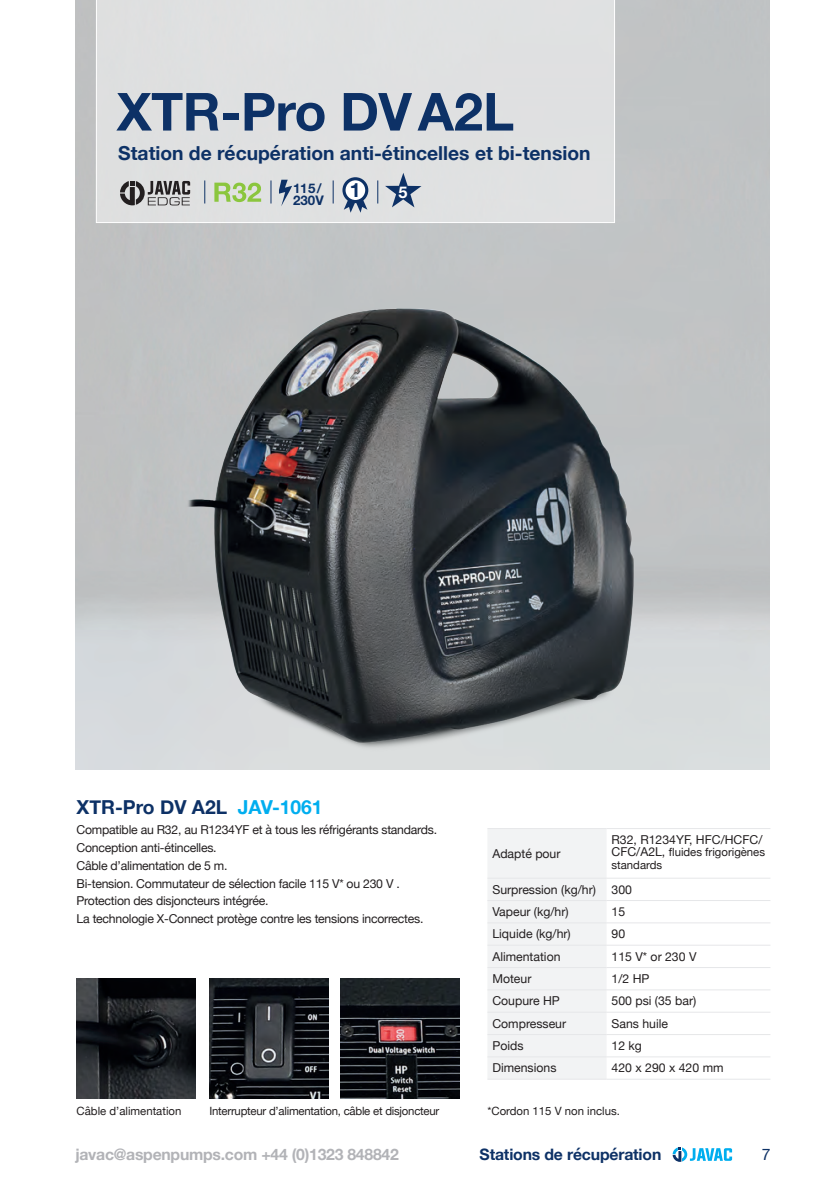
<style>
.page{position:relative;width:821px;height:1194px;background:#fff}
.page>*{position:absolute;margin:0;border:0;box-sizing:border-box;transform-origin:0 0}
.t1{font:700 52.5px "Helvetica Neue";letter-spacing:-.01em;color:#0d3166}
.t2{font:700 19.78px "Helvetica Neue";color:#0d3166}
.t3{font:700 19.25px "Helvetica Neue";color:#0d3166}
.t4{font:700 16.1px "Helvetica Neue";color:#fff}
.t5{font:700 15.75px "Helvetica Neue";letter-spacing:-.015em;color:#b2b3b7}
.t6{font:700 15.75px "Helvetica Neue";letter-spacing:-.01em;color:#0d3166}
.t7{font:15.75px "Helvetica Neue";color:#0d3166}
.t8{font:700 13.3px "Helvetica Neue";color:#0d3166}
.tech_sheet_body_copy{font:12.25px "Helvetica Neue";letter-spacing:-.02em;color:#231f20}
.tech_sheet_body_copy-2{font:12.25px "Helvetica Neue";color:#231f20}
.t9{font:11.38px/13.3px "Helvetica Neue";color:#231f20}
.t10{font:11.38px "Helvetica Neue";letter-spacing:-.02em;color:#231f20}
.s1{color:#00aeef}
.s2{font-size:12.25px}
</style>
<div class="page">
<svg style="left:672px;top:1147px;width:59px;height:14px"></svg>
<img style="left:77px;top:978px;width:119px;height:120px">
<img style="left:209px;top:978px;width:119px;height:120px">
<img style="left:340px;top:978px;width:119px;height:120px">
<div style="left:95px;top:0;width:519px;height:223px;background:#dfe0e1"></div>
<svg style="left:270px;top:180px;width:1px;height:23px"></svg>
<svg style="left:377px;top:180px;width:1px;height:23px"></svg>
<svg style="left:332px;top:180px;width:1px;height:23px"></svg>
<svg style="left:204px;top:180px;width:1px;height:23px"></svg>
<svg style="left:120px;top:181px;width:70px;height:24px;background:#898888"></svg>
<svg style="left:214px;top:183px;width:47px;height:19px"></svg>
<svg style="left:343px;top:196px;width:24px;height:17px"></svg>
<div style="left:344px;top:179px;width:22px;height:22px;background:#fff;border-radius:50%"></div>
<div style="left:342px;top:177px;width:26px;height:26px;border:3px solid #0d3166;border-radius:50%"></div>
<svg style="left:279px;top:180px;width:13px;height:26px"></svg>
<svg style="left:385px;top:173px;width:36px;height:34px"></svg>
<div style="left:487px;top:829px;width:119px;height:249px;background:#f2f3f4"></div>
<hr style="left:606px;top:900px;width:164px;height:1px;background:#e6e7e9">
<hr style="left:606px;top:922px;width:164px;height:1px;background:#e6e7e9">
<hr style="left:487px;top:828px;width:119px;height:1px;background:#e6e7e9">
<hr style="left:606px;top:828px;width:164px;height:1px;background:#e6e7e9">
<hr style="left:487px;top:877px;width:119px;height:1px;background:#e6e7e9">
<hr style="left:606px;top:877px;width:164px;height:1px;background:#e6e7e9">
<hr style="left:487px;top:900px;width:119px;height:1px;background:#e6e7e9">
<hr style="left:487px;top:922px;width:119px;height:1px;background:#e6e7e9">
<hr style="left:487px;top:944px;width:119px;height:1px;background:#e6e7e9">
<hr style="left:487px;top:967px;width:119px;height:1px;background:#e6e7e9">
<hr style="left:487px;top:989px;width:119px;height:1px;background:#e6e7e9">
<hr style="left:487px;top:1011px;width:119px;height:1px;background:#e6e7e9">
<hr style="left:487px;top:1034px;width:119px;height:1px;background:#e6e7e9">
<hr style="left:487px;top:1056px;width:119px;height:1px;background:#e6e7e9">
<hr style="left:487px;top:1078px;width:119px;height:1px;background:#e6e7e9">
<hr style="left:606px;top:944px;width:164px;height:1px;background:#e6e7e9">
<hr style="left:606px;top:967px;width:164px;height:1px;background:#e6e7e9">
<hr style="left:606px;top:989px;width:164px;height:1px;background:#e6e7e9">
<hr style="left:606px;top:1011px;width:164px;height:1px;background:#e6e7e9">
<hr style="left:606px;top:1034px;width:164px;height:1px;background:#e6e7e9">
<hr style="left:606px;top:1056px;width:164px;height:1px;background:#e6e7e9">
<hr style="left:606px;top:1078px;width:164px;height:1px;background:#e6e7e9">
<img style="left:182px;top:295px;width:471px;height:470px">
<p class="t1" style="left:117px;top:71px;width:399px">XTR-Pro DV A2L</p>
<p class="t3" style="left:118px;top:138px;width:473px">Station de récupération anti-étincelles et bi-tension</p>
<p class="t8" style="left:293px;top:178px;width:30px">115/</p>
<p class="t2" style="left:349px;top:174px;width:12px">1</p>
<p class="t8" style="left:293px;top:190px;width:32px">230V</p>
<p class="t4" style="left:398px;top:179px;width:10px">5</p>
<p class="t3" style="left:77px;top:791px;width:247px">XTR-Pro DV A2L <span class="s1">JAV-1061</span></p>
<p class="tech_sheet_body_copy" style="left:77px;top:821px;width:362px">Compatible au R32, au R1234YF et à tous les réfrigérants standards.</p>
<p class="tech_sheet_body_copy" style="left:77px;top:838px;width:141px">Conception anti-étincelles.</p>
<p class="tech_sheet_body_copy" style="left:77px;top:856px;width:152px">Câble d’alimentation de 5 m.</p>
<p class="tech_sheet_body_copy" style="left:77px;top:874px;width:324px">Bi-tension. Commutateur de sélection facile 115 V* ou 230 V .</p>
<p class="tech_sheet_body_copy" style="left:77px;top:892px;width:193px">Protection des disjoncteurs intégrée.</p>
<p class="tech_sheet_body_copy" style="left:77px;top:909px;width:348px">La technologie X-Connect protège contre les tensions incorrectes.</p>
<p class="t9" style="left:77px;top:1104px;width:106px">Câble d’alimentation</p>
<p class="t10" style="left:209px;top:1102px;width:231px">Interrupteur d’alimentation, câble et disjoncteur</p>
<p class="tech_sheet_body_copy-2" style="left:492px;top:844px;width:70px">Adapté pour</p>
<p class="tech_sheet_body_copy-2" style="left:611px;top:831px;width:152px">R32, R1234YF, HFC/HCFC/</p>
<p class="t9" style="left:611px;top:846px;width:155px"><span class="s2">CFC/A2L,</span> fluides frigorigènes standards</p>
<p class="tech_sheet_body_copy-2" style="left:492px;top:880px;width:105px">Surpression (kg/hr)</p>
<p class="tech_sheet_body_copy" style="left:611px;top:880px;width:22px">300</p>
<p class="tech_sheet_body_copy-2" style="left:492px;top:902px;width:78px">Vapeur (kg/hr)</p>
<p class="tech_sheet_body_copy" style="left:611px;top:902px;width:15px">15</p>
<p class="tech_sheet_body_copy-2" style="left:492px;top:925px;width:80px">Liquide (kg/hr)</p>
<p class="tech_sheet_body_copy" style="left:611px;top:925px;width:15px">90</p>
<p class="tech_sheet_body_copy-2" style="left:492px;top:947px;width:70px">Alimentation</p>
<p class="tech_sheet_body_copy" style="left:611px;top:947px;width:86px">115 V* or 230 V</p>
<p class="tech_sheet_body_copy" style="left:492px;top:969px;width:41px">Moteur</p>
<p class="tech_sheet_body_copy" style="left:611px;top:969px;width:39px">1/2 HP</p>
<p class="tech_sheet_body_copy-2" style="left:492px;top:991px;width:69px">Coupure HP</p>
<p class="tech_sheet_body_copy-2" style="left:611px;top:991px;width:86px">500 psi (35 bar)</p>
<p class="tech_sheet_body_copy-2" style="left:492px;top:1014px;width:75px">Compresseur</p>
<p class="tech_sheet_body_copy-2" style="left:611px;top:1014px;width:58px">Sans huile</p>
<p class="tech_sheet_body_copy" style="left:492px;top:1036px;width:33px">Poids</p>
<p class="tech_sheet_body_copy" style="left:611px;top:1036px;width:32px">12 kg</p>
<p class="tech_sheet_body_copy-2" style="left:492px;top:1058px;width:65px">Dimensions</p>
<p class="tech_sheet_body_copy-2" style="left:611px;top:1058px;width:113px">420 x 290 x 420 mm</p>
<p class="t9" style="left:487px;top:1104px;width:134px">*Cordon 115 V non inclus.</p>
<p class="t5" style="left:75px;top:1142px;width:325px">javac@aspenpumps.com +44 (0)1323 848842</p>
<p class="t6" style="left:479px;top:1142px;width:183px">Stations de récupération</p>
<p class="t7" style="left:761px;top:1142px;width:10px">7</p>
</div>
